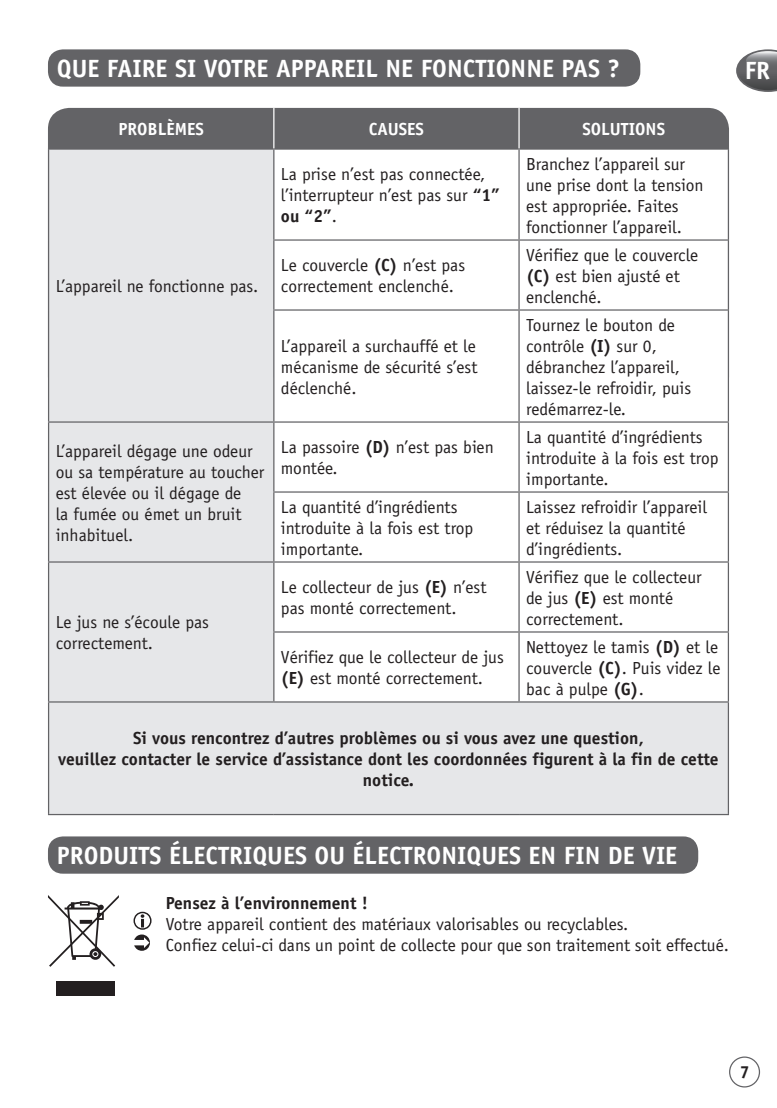
<style>
.page{position:relative;width:777px;height:1108px;background:#fff}
.page>*{position:absolute;margin:0;border:0;box-sizing:border-box;transform-origin:0 0}
.t1{font:700 25px "Officina Sans";color:#fff}
.t2{font:17.5px/21px "Officina Sans";color:#231f20}
.t3{font:700 17.5px/21px "Officina Sans";color:#231f20;text-align:center}
.t4{font:700 17.5px "Officina Sans";color:#fff}
.s1{font-weight:700}
</style>
<div class="page">
<div style="left:728px;top:1056px;width:31px;height:31px;border:1px solid #636366;border-radius:50%"></div>
<svg style="left:736px;top:49px;width:40px;height:43px"></svg>
<div style="left:48px;top:836px;width:649px;height:37px;background:#636366;border-radius:15px"></div>
<svg style="left:133px;top:911px;width:18px;height:39px"></svg>
<div style="left:56px;top:980px;width:58px;height:15px;background:#231f20"></div>
<svg style="left:48px;top:895px;width:71px;height:71px"></svg>
<div style="left:48px;top:108px;width:680px;height:40px;background:#636366"></div>
<div style="left:49px;top:150px;width:678px;height:663px;background:#e6e7e9"></div>
<svg style="left:274px;top:150px;width:453px;height:551px"></svg>
<hr style="left:727px;top:702px;width:1px;height:111px;background:#636366">
<hr style="left:48px;top:148px;width:226px;height:2px;background:#636366">
<hr style="left:48px;top:150px;width:1px;height:90px;background:#636366">
<hr style="left:48px;top:240px;width:1px;height:70px;background:#636366">
<hr style="left:48px;top:310px;width:1px;height:111px;background:#636366">
<hr style="left:274px;top:148px;width:244px;height:2px;background:#636366">
<hr style="left:273px;top:150px;width:1px;height:89px;background:#636366">
<hr style="left:518px;top:148px;width:210px;height:2px;background:#636366">
<hr style="left:518px;top:150px;width:1px;height:89px;background:#636366">
<hr style="left:273px;top:239px;width:245px;height:1px;background:#636366">
<hr style="left:273px;top:240px;width:1px;height:69px;background:#636366">
<hr style="left:518px;top:239px;width:210px;height:1px;background:#636366">
<hr style="left:518px;top:240px;width:1px;height:69px;background:#636366">
<hr style="left:273px;top:310px;width:1px;height:111px;background:#636366">
<hr style="left:518px;top:310px;width:1px;height:111px;background:#636366">
<hr style="left:48px;top:421px;width:226px;height:1px;background:#636366">
<hr style="left:48px;top:422px;width:1px;height:70px;background:#636366">
<hr style="left:48px;top:492px;width:1px;height:69px;background:#636366">
<hr style="left:273px;top:309px;width:245px;height:1px;background:#636366">
<hr style="left:518px;top:309px;width:210px;height:1px;background:#636366">
<hr style="left:274px;top:421px;width:244px;height:1px;background:#636366">
<hr style="left:273px;top:422px;width:1px;height:69px;background:#636366">
<hr style="left:518px;top:421px;width:210px;height:1px;background:#636366">
<hr style="left:518px;top:422px;width:1px;height:69px;background:#636366">
<hr style="left:273px;top:491px;width:245px;height:1px;background:#636366">
<hr style="left:273px;top:492px;width:1px;height:69px;background:#636366">
<hr style="left:518px;top:491px;width:210px;height:1px;background:#636366">
<hr style="left:518px;top:492px;width:1px;height:69px;background:#636366">
<hr style="left:48px;top:561px;width:226px;height:1px;background:#636366">
<hr style="left:48px;top:562px;width:1px;height:69px;background:#636366">
<hr style="left:48px;top:631px;width:1px;height:70px;background:#636366">
<hr style="left:274px;top:561px;width:244px;height:1px;background:#636366">
<hr style="left:273px;top:562px;width:1px;height:69px;background:#636366">
<hr style="left:518px;top:561px;width:210px;height:1px;background:#636366">
<hr style="left:518px;top:562px;width:1px;height:69px;background:#636366">
<hr style="left:273px;top:631px;width:245px;height:1px;background:#636366">
<hr style="left:273px;top:632px;width:1px;height:69px;background:#636366">
<hr style="left:518px;top:631px;width:210px;height:1px;background:#636366">
<hr style="left:518px;top:632px;width:1px;height:69px;background:#636366">
<hr style="left:48px;top:701px;width:226px;height:1px;background:#636366">
<hr style="left:48px;top:702px;width:1px;height:111px;background:#636366">
<hr style="left:274px;top:701px;width:244px;height:1px;background:#636366">
<hr style="left:518px;top:701px;width:210px;height:1px;background:#636366">
<hr style="left:48px;top:813px;width:226px;height:2px;background:#636366">
<hr style="left:274px;top:813px;width:244px;height:2px;background:#636366">
<hr style="left:518px;top:813px;width:210px;height:2px;background:#636366">
<hr style="left:727px;top:150px;width:1px;height:89px;background:#636366">
<hr style="left:727px;top:240px;width:1px;height:69px;background:#636366">
<hr style="left:727px;top:310px;width:1px;height:111px;background:#636366">
<hr style="left:727px;top:422px;width:1px;height:69px;background:#636366">
<hr style="left:727px;top:492px;width:1px;height:69px;background:#636366">
<hr style="left:727px;top:562px;width:1px;height:69px;background:#636366">
<hr style="left:727px;top:632px;width:1px;height:69px;background:#636366">
<hr style="left:273px;top:108px;width:1px;height:40px;background:#fff">
<hr style="left:518px;top:108px;width:1px;height:40px;background:#fff">
<div style="left:48px;top:49px;width:592px;height:38px;background:#636366;border-radius:15px"></div>
<h1 class="t1" style="left:57px;top:53px;width:564px">QUE FAIRE SI VOTRE APPAREIL NE FONCTIONNE PAS ?</h1>
<p class="t4" style="left:118px;top:118px;width:87px">PROBLÈMES</p>
<p class="t4" style="left:368px;top:118px;width:57px">CAUSES</p>
<p class="t4" style="left:582px;top:118px;width:84px">SOLUTIONS</p>
<p class="t2" style="left:56px;top:276px;width:204px">L’appareil ne fonctionne pas.</p>
<p class="t2" style="left:281px;top:164px;width:220px">La prise n’est pas connectée, l’interrupteur n’est pas sur <span class="s1">“1” ou “2”</span>.</p>
<p class="t2" style="left:526px;top:153px;width:179px">Branchez l’appareil sur une prise dont la tension est appropriée. Faites fonctionner l’appareil.</p>
<p class="t2" style="left:281px;top:255px;width:186px">Le couvercle <span class="s1">(C)</span> n’est pas correctement enclenché.</p>
<p class="t2" style="left:526px;top:244px;width:174px">Vérifiez que le couvercle <span class="s1">(C)</span> est bien ajusté et enclenché.</p>
<p class="t2" style="left:281px;top:335px;width:198px;text-align:justify">L’appareil a surchauffé et le mécanisme de sécurité s’est déclenché.</p>
<p class="t2" style="left:526px;top:314px;width:167px">Tournez le bouton de contrôle <span class="s1">(I)</span> sur 0, débranchez l’appareil, laissez-le refroidir, puis redémarrez-le.</p>
<p class="t2" style="left:56px;top:440px;width:210px">L’appareil dégage une odeur ou sa température au toucher est élevée ou il dégage de<br>la fumée ou émet un bruit inhabituel.</p>
<p class="t2" style="left:281px;top:437px;width:214px">La passoire <span class="s1">(D)</span> n’est pas bien montée.</p>
<p class="t2" style="left:526px;top:426px;width:194px">La quantité d’ingrédients introduite à la fois est trop importante.</p>
<p class="t2" style="left:281px;top:496px;width:194px">La quantité d’ingrédients introduite à la fois est trop importante.</p>
<p class="t2" style="left:526px;top:496px;width:182px">Laissez refroidir l’appareil et réduisez la quantité d’ingrédients.</p>
<p class="t2" style="left:281px;top:577px;width:207px">Le collecteur de jus <span class="s1">(E)</span> n’est pas monté correctement.</p>
<p class="t2" style="left:526px;top:566px;width:177px">Vérifiez que le collecteur de jus <span class="s1">(E)</span> est monté correctement.</p>
<p class="t2" style="left:281px;top:646px;width:224px">Vérifiez que le collecteur de jus <span class="s1">(E)</span> est monté correctement.</p>
<p class="t2" style="left:526px;top:636px;width:196px">Nettoyez le tamis <span class="s1">(D)</span> et le couvercle <span class="s1">(C)</span>. Puis videz le bac à pulpe <span class="s1">(G)</span>.</p>
<p class="t3" style="left:58px;top:727px;width:661px">Si vous rencontrez d’autres problèmes ou si vous avez une question,<br>veuillez contacter le service d’assistance dont les coordonnées figurent à la fin de cette notice.</p>
<p class="t2" style="left:56px;top:611px;width:155px">Le jus ne s’écoule pas correctement.</p>
<h1 class="t1" style="left:744px;top:55px;width:27px">FR</h1>
<h1 class="t1" style="left:57px;top:839px;width:621px">PRODUITS ÉLECTRIQUES OU ÉLECTRONIQUES EN FIN DE VIE</h1>
<p class="t3" style="left:166px;top:891px;width:203px">Pensez à l’environnement !</p>
<p class="t2" style="left:166px;top:913px;width:564px">Votre appareil contient des matériaux valorisables ou recyclables.<br>Confiez celui-ci dans un point de collecte pour que son traitement soit effectué.</p>
<p class="t3" style="left:739px;top:1061px;width:11px">7</p>
</div>
